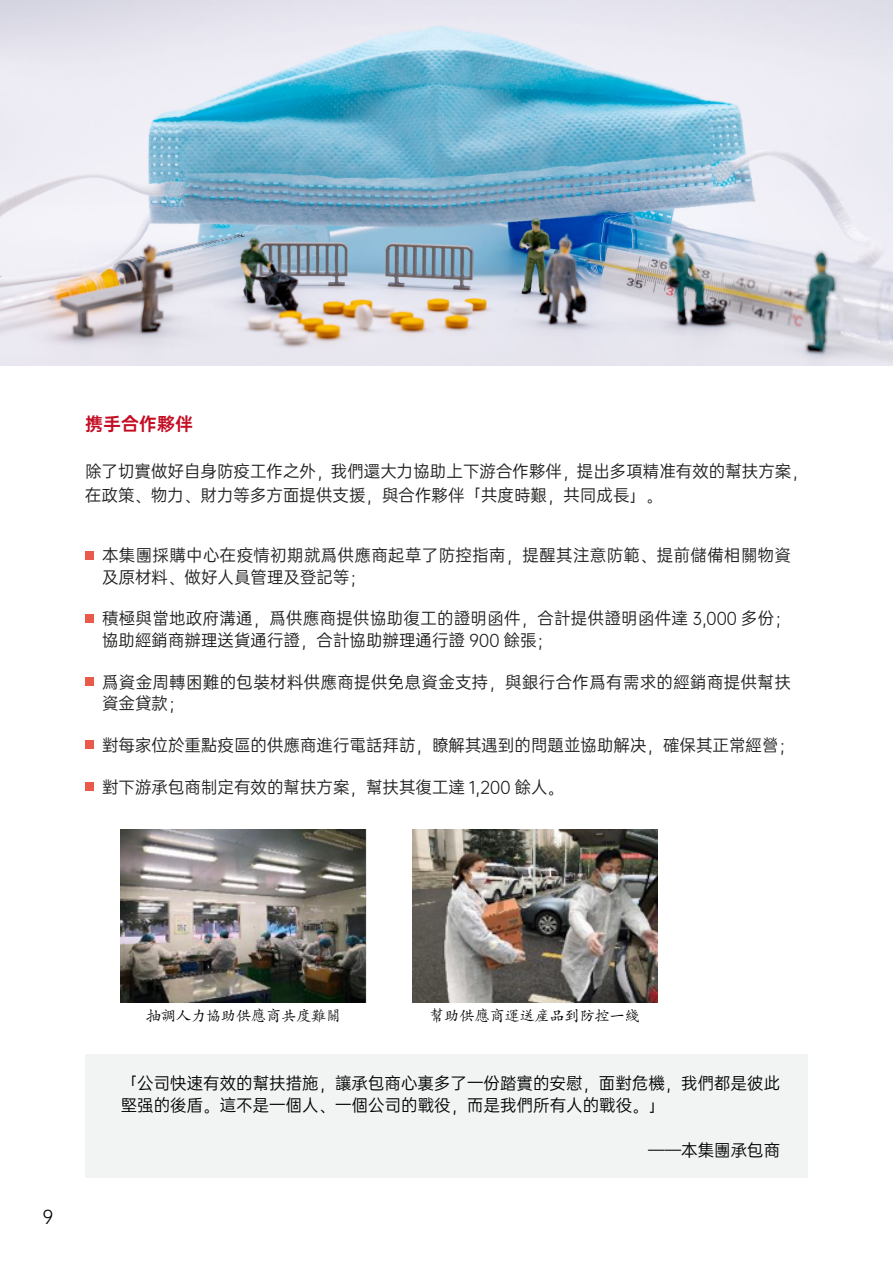
<style>
.page{position:relative;width:893px;height:1263px;background:#fff}
.page>*{position:absolute;margin:0;border:0;box-sizing:border-box;transform-origin:0 0}
.t1{font:18px "OPPO Sans B";color:#c30d23}
.t2{font:18px "OPPO Sans R";color:#000}
.t3{font:16.5px/24px "OPPO Sans R";color:#1f1e1d}
.t4{font:16.5px/21px "OPPO Sans R";letter-spacing:.02em;color:#1f1e1d}
.t5{font:16.5px/22.5px "OPPO Sans R";color:#000}
.t6{font:15px "FZKTFW GB1 0";color:#000}
</style>
<div class="page">
<div style="left:85px;top:1054px;width:723px;height:124px;background:#f2f3f3"></div>
<img style="left:121px;top:829px;width:245px;height:173px">
<img style="left:412px;top:829px;width:245px;height:173px">
<div style="left:85px;top:551px;width:9px;height:9px;background:#ea5a4b"></div>
<div style="left:85px;top:614px;width:9px;height:9px;background:#ea5a4b"></div>
<div style="left:85px;top:677px;width:9px;height:9px;background:#ea5a4b"></div>
<div style="left:85px;top:740px;width:9px;height:9px;background:#ea5a4b"></div>
<div style="left:85px;top:782px;width:9px;height:9px;background:#ea5a4b"></div>
<img style="left:0;top:0;width:893px;height:366px">
<p class="t1" style="left:85px;top:409px;width:109px">携手合作夥伴</p>
<p class="t3" style="left:85px;top:458px;width:724px">除了切實做好自身防疫工作之外，我們還大力協助上下游合作夥伴，提出多項精准有效的幫扶方案，在政策、物力、財力等多方面提供支援，與合作夥伴「共度時艱，共同成長」。</p>
<p class="t4" style="left:102px;top:544px;width:691px">本集團採購中心在疫情初期就爲供應商起草了防控指南，提醒其注意防範、提前儲備相關物資及原材料、做好人員管理及登記等；</p>
<p class="t3" style="left:102px;top:607px;width:690px;line-height:21px">積極與當地政府溝通，爲供應商提供協助復工的證明函件，合計提供證明函件達 3,000 多份；協助經銷商辦理送貨通行證，合計協助辦理通行證 900 餘張；</p>
<p class="t4" style="left:102px;top:670px;width:690px">爲資金周轉困難的包裝材料供應商提供免息資金支持，與銀行合作爲有需求的經銷商提供幫扶資金貸款；</p>
<p class="t3" style="left:102px;top:732px;width:694px">對每家位於重點疫區的供應商進行電話拜訪，瞭解其遇到的問題並協助解决，確保其正常經營；</p>
<p class="t3" style="left:102px;top:774px;width:464px">對下游承包商制定有效的幫扶方案，幫扶其復工達 1,200 餘人。</p>
<p class="t2" style="left:43px;top:1203px;width:12px">9</p>
<p class="t6" style="left:146px;top:1008px;width:197px">抽调人力协助供应商共度难关</p>
<p class="t6" style="left:430px;top:1008px;width:211px">帮助供应商运送产品到防控一线</p>
<p class="t5" style="left:121px;top:1071px;width:661px">「公司快速有效的幫扶措施，讓承包商心裏多了一份踏實的安慰，面對危機，我們都是彼此堅强的後盾。這不是一個人、一個公司的戰役，而是我們所有人的戰役。」</p>
<p class="t5" style="left:648px;top:1138px;width:133px">——本集團承包商</p>
</div>
